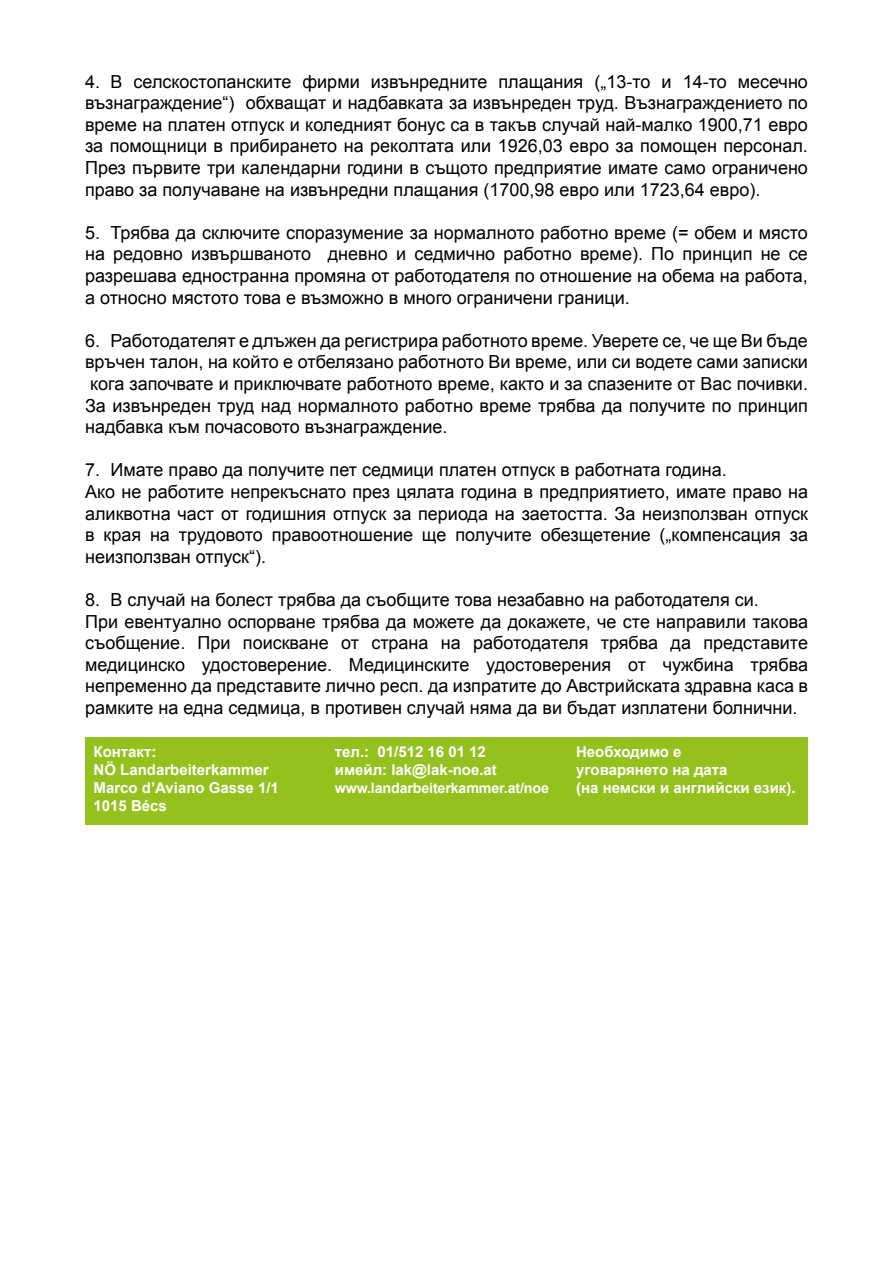
<style>
.page{position:relative;width:893px;height:1263px;background:#fff}
.page>*{position:absolute;margin:0;border:0;box-sizing:border-box;transform-origin:0 0}
.t1{font:18px/21.6px "Arial";color:#000;text-align:justify}
.t2{font:700 15px/18px "Arial";color:#fff}
.t3{font:700 14.25px "Arial";letter-spacing:-.01em;color:#fff}
</style>
<div class="page">
<div style="left:85px;top:738px;width:723px;height:87px;background:#95c11f"></div>
<p class="t1" style="left:85px;top:71px;width:724px">4. В селскостопанските фирми извънредните плащания („13-то и 14-то месечно възнаграждение“) обхващат и надбавката за извънреден труд. Възнаграждението по време на платен отпуск и коледният бонус са в такъв случай най-малко 1900,71 евро за помощници в прибирането на реколтата или 1926,03 евро за помощен персонал.<br>През първите три календарни години в същото предприятие имате само ограничено право за получаване на извънредни плащания (1700,98 евро или 1723,64 евро).</p>
<p class="t1" style="left:85px;top:222px;width:724px">5. Трябва да сключите споразумение за нормалното работно време (= обем и място на редовно извършваното дневно и седмично работно време). По принцип не се разрешава едностранна промяна от работодателя по отношение на обема на работа, а относно мястото това е възможно в много ограничени граници.</p>
<p class="t1" style="left:85px;top:330px;width:724px">6. Работодателят е длъжен да регистрира работното време. Уверете се, че ще Ви бъде връчен талон, на който е отбелязано работното Ви време, или си водете сами записки кога започвате и приключвате работното време, както и за спазените от Вас почивки.<br>За извънреден труд над нормалното работно време трябва да получите по принцип надбавка към почасовото възнаграждение.</p>
<p class="t1" style="left:85px;top:459px;width:724px;text-align:left">7. Имате право да получите пет седмици платен отпуск в работната година.<br>Ако не работите непрекъснато през цялата година в предприятието, имате право на аликвотна част от годишния отпуск за периода на заетостта. За неизползван отпуск в края на трудовото правоотношение ще получите обезщетение („компенсация за неизползван отпуск“).</p>
<p class="t1" style="left:85px;top:589px;width:724px;text-align:left">8. В случай на болест трябва да съобщите това незабавно на работодателя си.<br>При евентуално оспорване трябва да можете да докажете, че сте направили такова съобщение. При поискване от страна на работодателя трябва да представите медицинско удостоверение. Медицинските удостоверения от чужбина трябва непременно да представите лично респ. да изпратите до Австрийската здравна каса в рамките на една седмица, в противен случай няма да ви бъдат изплатени болнични.</p>
<p class="t2" style="left:94px;top:743px;width:187px">Контакт:<br>NÖ Landarbeiterkammer<br>Marco d’Aviano Gasse 1/1<br>1015 Bécs</p>
<p class="t2" style="left:335px;top:743px;width:164px">тел.: 01/512 16 01 12 имейл: lak@lak-noe.at</p>
<p class="t2" style="left:576px;top:743px;width:221px">Необходимо е<br>уговарянето на дата<br>(на немски и английски език).</p>
<p class="t3" style="left:335px;top:779px;width:216px">www.landarbeiterkammer.at/noe</p>
</div>
